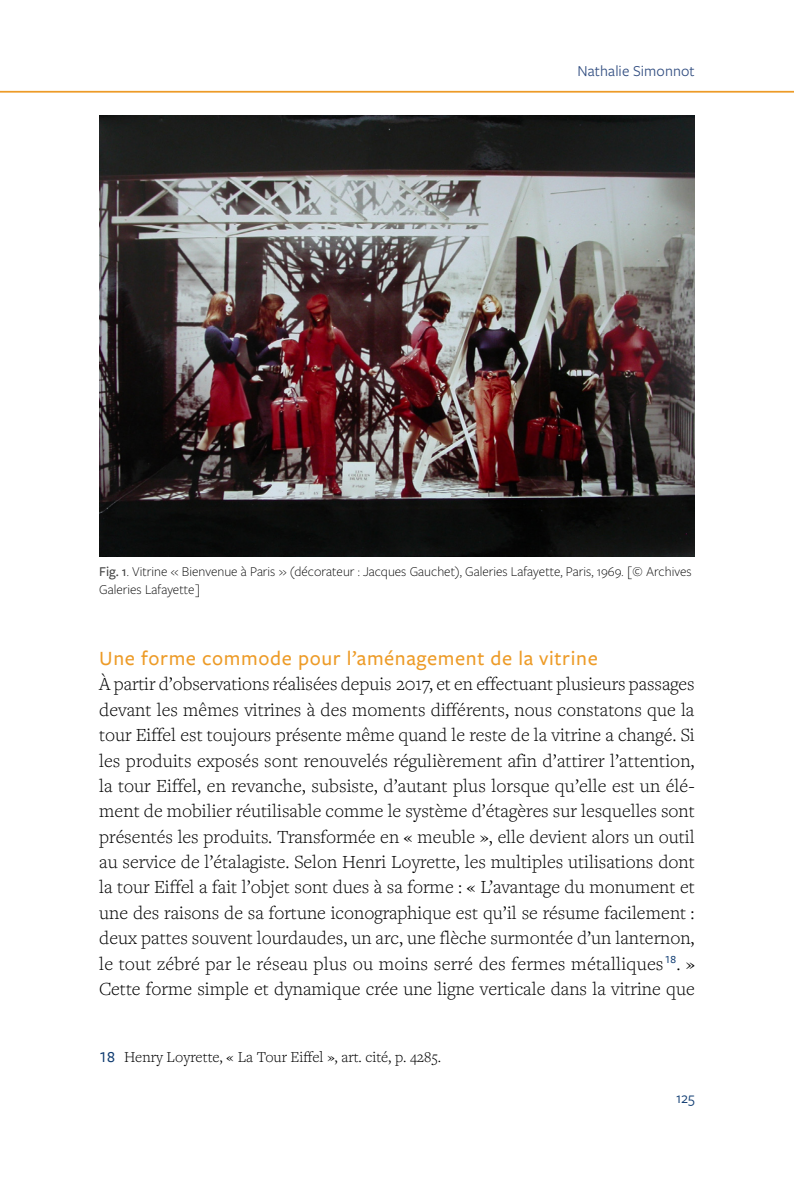
<style>
.page{position:relative;width:794px;height:1191px;background:#fff}
.page>*{position:absolute;margin:0;border:0;box-sizing:border-box;transform-origin:0 0}
.T2{font:500 21px "Freight Sans Pro";letter-spacing:.03em;color:#ed9b27}
.texte_sans{font:300 19.25px/25.4px "Freight Text Pro";color:#000;text-align:justify}
.Note_de_bas_de_page{font:300 15.75px "Freight Text Pro";color:#000}
.t1{font:15.75px "Freight Sans Pro";letter-spacing:.005em;color:#324e81}
.t2{font:15.75px "Freight Sans Pro";color:#0d3a70}
.legende{font:300 14px/18.4px "Freight Sans Pro";color:#000}
.s1{font-weight:500;color:#444}
.s2{font-family:"Freight Sans Pro";font-weight:500;color:#0d3a70}
</style>
<div class="page">
<hr style="left:0;top:91px;width:794px;height:2px;background:#ed9b27">
<img style="left:99px;top:115px;width:595px;height:441px">
<p class="t1" style="left:577px;top:60px;width:119px">Nathalie Simonnot</p>
<p class="legende" style="left:99px;top:561px;width:594px"><span class="s1">Fig. 1</span>. Vitrine « Bienvenue à Paris » (décorateur : Jacques Gauchet), Galeries Lafayette, Paris, 1969. [© Archives<br>Galeries Lafayette]</p>
<p class="T2" style="left:99px;top:644px;width:500px">Une forme commode pour l’aménagement de la vitrine</p>
<p class="texte_sans" style="left:99px;top:671px;width:597px">À partir d’observations réalisées depuis 2017, et en effectuant plusieurs passages devant les mêmes vitrines à des moments différents, nous constatons que la tour Eiffel est toujours présente même quand le reste de la vitrine a changé. Si les produits exposés sont renouvelés régulièrement afin d’attirer l’attention, la tour Eiffel, en revanche, subsiste, d’autant plus lorsque qu’elle est un élé&shy;ment de mobilier réutilisable comme le système d’étagères sur lesquelles sont présentés les produits. Transformée en « meuble », elle devient alors un outil au service de l’étalagiste. Selon Henri Loyrette, les multiples utilisations dont la tour Eiffel a fait l’objet sont dues à sa forme : « L’avantage du monument et une des raisons de sa fortune iconographique est qu’il se résume facilement : deux pattes souvent lourdaudes, un arc, une flèche surmontée d’un lanternon, le tout zébré par le réseau plus ou moins serré des fermes métalliques <sup>18</sup>. » Cette forme simple et dynamique crée une ligne verticale dans la vitrine que</p>
<p class="Note_de_bas_de_page" style="left:99px;top:1046px;width:343px"><span class="s2">18</span> Henry Loyrette, « La Tour Eiffel », art. cité, p. 4285.</p>
<p class="t2" style="left:676px;top:1087px;width:20px">125</p>
</div>
